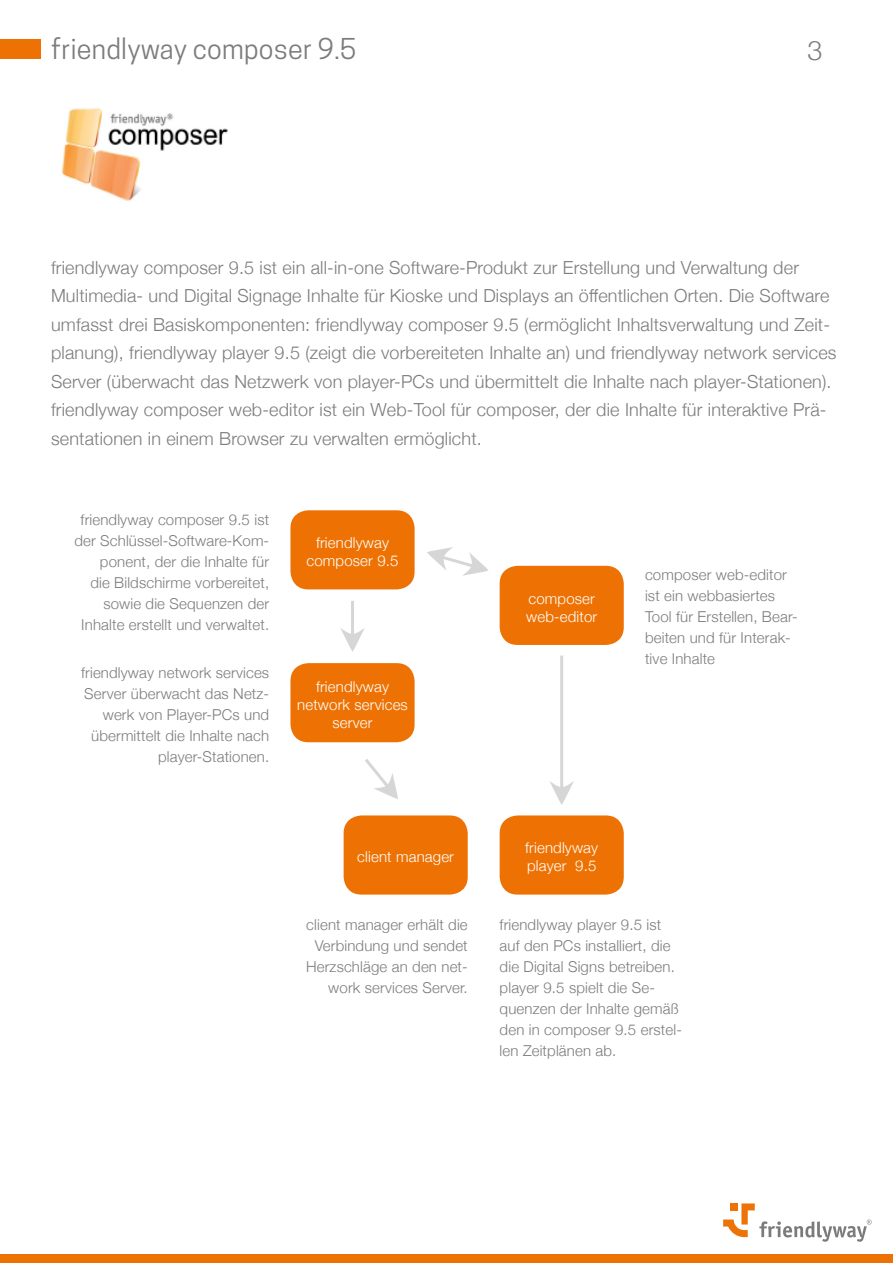
<style>
.page{position:relative;width:893px;height:1263px;background:#fff}
.page>*{position:absolute;margin:0;border:0;box-sizing:border-box;transform-origin:0 0}
.t1{font:27px "Cooper Hewitt";letter-spacing:.01em;color:#7c7c7c}
.t2{font:300 27px "Helvetica Neue";color:#7c7c7c}
.t3{font:300 18px/28.5px "Helvetica Neue";letter-spacing:.01em;color:#7c7c7c}
.t4{font:300 15px/21px "Helvetica Neue";letter-spacing:.01em;color:#7c7c7c;text-align:right}
.t5{font:300 15px/18px "Helvetica Neue";letter-spacing:.01em;color:#fff;text-align:center}
</style>
<div class="page">
<svg style="left:723px;top:1203px;width:149px;height:39px"></svg>
<div style="left:0;top:1254px;width:893px;height:9px;background:#ee7203"></div>
<img style="left:61px;top:108px;width:166px;height:93px">
<div style="left:290px;top:510px;width:125px;height:79px;background:#ee7203;border-radius:18px"></div>
<div style="left:290px;top:663px;width:125px;height:79px;background:#ee7203;border-radius:18px"></div>
<div style="left:344px;top:815px;width:124px;height:79px;background:#ee7203;border-radius:18px"></div>
<div style="left:500px;top:566px;width:124px;height:79px;background:#ee7203;border-radius:18px"></div>
<div style="left:500px;top:815px;width:124px;height:79px;background:#ee7203;border-radius:18px"></div>
<hr style="left:351px;top:601px;width:3px;height:34px;background:#d6d6d6">
<svg style="left:340px;top:628px;width:25px;height:24px"></svg>
<hr style="left:560px;top:656px;width:3px;height:143px;background:#d6d6d6">
<svg style="left:550px;top:781px;width:24px;height:24px"></svg>
<svg style="left:365px;top:759px;width:33px;height:40px"></svg>
<svg style="left:427px;top:547px;width:62px;height:29px"></svg>
<div style="left:0;top:39px;width:40px;height:20px;background:#ee7203"></div>
<p class="t1" style="left:51px;top:33px;width:307px">friendlyway composer 9.5</p>
<h1 class="t2" style="left:807px;top:28px;width:17px">3</h1>
<p class="t3" style="left:51px;top:252px;width:787px">friendlyway composer 9.5 ist ein all-in-one Software-Produkt zur Erstellung und Verwaltung der Multimedia- und Digital Signage Inhalte für Kioske und Displays an öffentlichen Orten. Die Software umfasst drei Basiskomponenten: friendlyway composer 9.5 (ermöglicht Inhaltsverwaltung und Zeit&shy;planung), friendlyway player 9.5 (zeigt die vorbereiteten Inhalte an) und friendlyway network services Server (überwacht das Netzwerk von player-PCs und übermittelt die Inhalte nach player-Stationen). friendlyway composer web-editor ist ein Web-Tool für composer, der die Inhalte für interaktive Prä&shy;sentationen in einem Browser zu verwalten ermöglicht.</p>
<p class="t4" style="left:74px;top:508px;width:196px">friendlyway composer 9.5 ist der Schlüssel-Software-Kom&shy;ponent, der die Inhalte für<br>die Bildschirme vorbereitet, sowie die Sequenzen der<br>Inhalte erstellt und verwaltet.</p>
<p class="t4" style="left:81px;top:661px;width:189px">friendlyway network services<br>Server überwacht das Netz&shy;werk von Player-PCs und übermittelt die Inhalte nach player-Stationen.</p>
<p class="t5" style="left:316px;top:533px;width:74px">friendlyway</p>
<p class="t5" style="left:307px;top:551px;width:93px">composer 9.5</p>
<p class="t5" style="left:316px;top:676px;width:74px">friendlyway</p>
<p class="t5" style="left:297px;top:694px;width:112px">network services server</p>
<p class="t5" style="left:526px;top:588px;width:73px;text-align:left">composer web-editor</p>
<p class="t4" style="left:645px;top:563px;width:154px;text-align:left">composer web-editor ist ein webbasiertes<br>Tool für Erstellen, Bear&shy;beiten und für Interak&shy;tive Inhalte</p>
<p class="t5" style="left:357px;top:847px;width:98px">client manager</p>
<p class="t5" style="left:525px;top:838px;width:74px">friendlyway</p>
<p class="t5" style="left:527px;top:856px;width:71px">player 9.5</p>
<p class="t4" style="left:306px;top:913px;width:163px">client manager erhält die<br>Verbindung und sendet<br>Herzschläge an den net&shy;work services Server.</p>
<p class="t4" style="left:500px;top:913px;width:184px;text-align:left">friendlyway player 9.5 ist auf den PCs installiert, die die Digital Signs betreiben. player 9.5 spielt die Se&shy;quenzen der Inhalte gemäß den in composer 9.5 erstel&shy;len Zeitplänen ab.</p>
</div>
